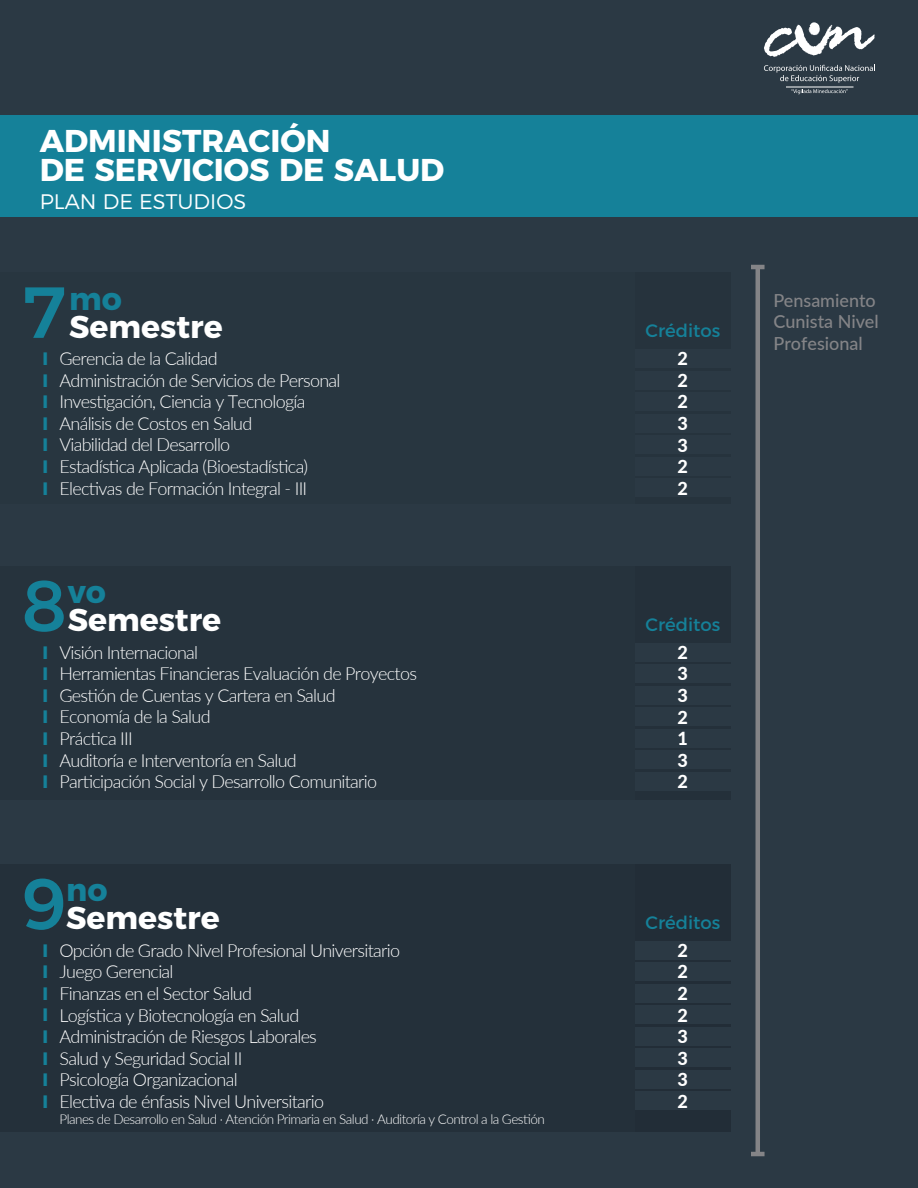
<style>
.page{position:relative;width:918px;height:1188px;background:#2b3944}
.page>*{position:absolute;margin:0;border:0;box-sizing:border-box;transform-origin:0 0}
.t1{font:500 72px "Montserrat";color:#158199}
.t2{font:700 31.5px/28.5px "Montserrat";color:#fff}
.t3{font:700 31.5px "Montserrat";color:#158199}
.t4{font:300 21px "Montserrat";color:#fff}
.t5{font:300 18px/21.6px "Lato";letter-spacing:-.04em;color:#fff}
.t6{font:500 18px/21.6px "Lato";color:#848487}
.t7{font:18px "Montserrat";color:#158199}
.t8{font:700 18px/21.6px "Montserrat";color:#158199;text-align:justify}
.t9{font:800 18px/21.6px "Lato";color:#fff;text-align:justify}
.t10{font:300 13.5px "Lato";letter-spacing:-.04em;color:#fff}
</style>
<div class="page">
<div style="left:0;top:116px;width:918px;height:101px;background:#158199"></div>
<svg style="left:764px;top:22px;width:111px;height:35px"></svg>
<svg style="left:764px;top:65px;width:111px;height:18px"></svg>
<hr style="left:786px;top:87px;width:68px;height:1px;background:#fff">
<svg style="left:791px;top:89px;width:57px;height:5px"></svg>
<div style="left:0;top:272px;width:730px;height:232px;background:#283640"></div>
<div style="left:635px;top:349px;width:95px;height:19px;background:#2b3944"></div>
<div style="left:635px;top:371px;width:95px;height:18px;background:#2b3944"></div>
<div style="left:635px;top:392px;width:95px;height:19px;background:#2b3944"></div>
<div style="left:635px;top:414px;width:95px;height:18px;background:#2b3944"></div>
<div style="left:635px;top:435px;width:95px;height:19px;background:#2b3944"></div>
<div style="left:635px;top:457px;width:95px;height:18px;background:#2b3944"></div>
<div style="left:635px;top:478px;width:95px;height:19px;background:#2b3944"></div>
<div style="left:0;top:566px;width:730px;height:234px;background:#26333d"></div>
<div style="left:635px;top:643px;width:95px;height:18px;background:#2b3944"></div>
<div style="left:635px;top:664px;width:95px;height:19px;background:#2b3944"></div>
<div style="left:635px;top:686px;width:95px;height:18px;background:#2b3944"></div>
<div style="left:635px;top:707px;width:95px;height:19px;background:#2b3944"></div>
<div style="left:635px;top:729px;width:95px;height:18px;background:#2b3944"></div>
<div style="left:635px;top:750px;width:95px;height:19px;background:#2b3944"></div>
<div style="left:635px;top:772px;width:95px;height:18px;background:#2b3944"></div>
<div style="left:0;top:864px;width:730px;height:267px;background:#24303a"></div>
<div style="left:635px;top:941px;width:95px;height:19px;background:#2b3944"></div>
<div style="left:635px;top:963px;width:95px;height:18px;background:#2b3944"></div>
<div style="left:635px;top:984px;width:95px;height:19px;background:#2b3944"></div>
<div style="left:635px;top:1006px;width:95px;height:18px;background:#2b3944"></div>
<div style="left:635px;top:1027px;width:95px;height:19px;background:#2b3944"></div>
<div style="left:635px;top:1049px;width:95px;height:18px;background:#2b3944"></div>
<div style="left:635px;top:1070px;width:95px;height:19px;background:#2b3944"></div>
<div style="left:635px;top:1092px;width:95px;height:18px;background:#2b3944"></div>
<hr style="left:756px;top:268px;width:4px;height:885px;background:#848487">
<hr style="left:751px;top:1152px;width:14px;height:4px;background:#848487">
<hr style="left:751px;top:265px;width:14px;height:4px;background:#848487">
<h2 class="t2" style="left:40px;top:124px;width:406px">ADMINISTRACIÓN<br>DE SERVICIOS DE SALUD</h2>
<p class="t4" style="left:40px;top:186px;width:208px">PLAN DE ESTUDIOS</p>
<h1 class="t1" style="left:22px;top:254px;width:46px">7</h1>
<h2 class="t3" style="left:69px;top:273px;width:54px">mo</h2>
<h2 class="t2" style="left:69px;top:310px;width:155px">Semestre</h2>
<p class="t7" style="left:645px;top:317px;width:76px">Créditos</p>
<p class="t8" style="left:42px;top:346px;width:7px">I I I I I I I</p>
<p class="t5" style="left:59px;top:347px;width:283px">Gerencia de la Calidad<br>Administración de Servicios de Personal Investigación, Ciencia y Tecnología Análisis de Costos en Salud<br>Viabilidad del Desarrollo<br>Estadística Aplicada (Bioestadística)<br>Electivas de Formación Integral - III</p>
<p class="t9" style="left:678px;top:347px;width:12px">2<br>2<br>2<br>3<br>3<br>2<br>2</p>
<h1 class="t1" style="left:22px;top:548px;width:46px">8</h1>
<h2 class="t3" style="left:68px;top:566px;width:40px">vo</h2>
<h2 class="t2" style="left:68px;top:603px;width:155px">Semestre</h2>
<p class="t7" style="left:645px;top:610px;width:76px">Créditos</p>
<p class="t8" style="left:42px;top:640px;width:7px">I I I I I I I</p>
<p class="t5" style="left:59px;top:641px;width:359px">Visión Internacional<br>Herramientas Financieras Evaluación de Proyectos<br>Gestión de Cuentas y Cartera en Salud<br>Economía de la Salud<br>Práctica III<br>Auditoría e Interventoría en Salud<br>Participación Social y Desarrollo Comunitario</p>
<p class="t9" style="left:678px;top:641px;width:12px">2<br>3<br>3<br>2<br>1<br>3<br>2</p>
<h1 class="t1" style="left:22px;top:846px;width:46px">9</h1>
<h2 class="t3" style="left:66px;top:864px;width:43px">no</h2>
<h2 class="t2" style="left:66px;top:902px;width:155px">Semestre</h2>
<p class="t7" style="left:645px;top:908px;width:76px">Créditos</p>
<p class="t8" style="left:42px;top:938px;width:7px">I I I I I I I I</p>
<p class="t5" style="left:59px;top:939px;width:342px">Opción de Grado Nivel Profesional Universitario<br>Juego Gerencial<br>Finanzas en el Sector Salud<br>Logística y Biotecnología en Salud<br>Administración de Riesgos Laborales<br>Salud y Seguridad Social II<br>Psicología Organizacional<br>Electiva de énfasis Nivel Universitario</p>
<p class="t10" style="left:59px;top:1110px;width:487px">Planes de Desarrollo en Salud · Atención Primaria en Salud · Auditoría y Control a la Gestión</p>
<p class="t9" style="left:678px;top:939px;width:12px">2<br>2<br>2<br>2<br>3<br>3<br>3<br>2</p>
<p class="t6" style="left:773px;top:289px;width:107px">Pensamiento<br>Cunista Nivel<br>Profesional</p>
</div>
